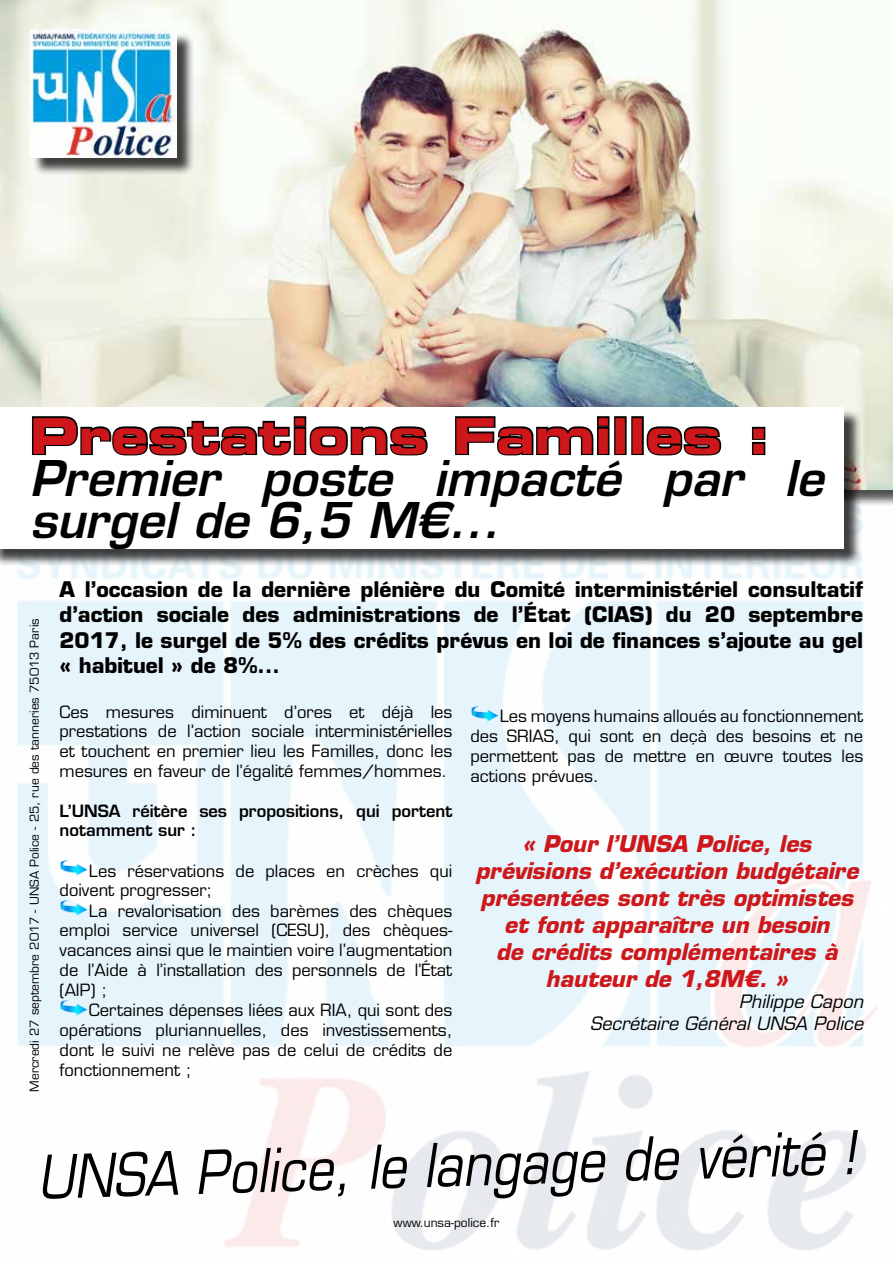
<style>
.page{position:relative;width:893px;height:1263px;background:#fff}
.page>*{position:absolute;margin:0;border:0;box-sizing:border-box;transform-origin:0 0}
.t1{font:italic 58.5px "Eurostile LT Std";color:#000;scale:.85 1}
.t2{font:49.5px "Eurostile LT Std Bold Ex 2";color:#cd171a}
.t3{font:italic 600 48px/42px "Eurostile LT Std";color:#000}
.t4{font:italic 700 22.5px/27px "Eurostile LT Std";color:#cd171a;text-align:center}
.t5{font:700 21px/25.2px "Eurostile LT Std";color:#000;text-align:justify}
.t6{font:italic 18px/21.6px "Eurostile LT Std";color:#000;text-align:right}
.t7{font:16.5px/19.8px "Eurostile LT Std";color:#000;text-align:justify}
.t8{font:600 16.5px/19.8px "Eurostile LT Std";color:#000}
.t9{font:12px "Eurostile LT Std";color:#000}
</style>
<div class="page">
<img style="left:0;top:0;width:893px;height:477px">
<div style="left:32px;top:32px;width:163px;height:144px;background:#000;opacity:.75"></div>
<img style="left:30px;top:30px;width:147px;height:127px">
<img style="left:16px;top:477px;width:877px;height:773px">
<div style="left:0;top:409px;width:862px;height:158px;background:#000;opacity:.75"></div>
<div style="left:0;top:407px;width:843px;height:142px;background:#fff"></div>
<img style="left:60px;top:859px;width:29px;height:17px">
<img style="left:60px;top:900px;width:29px;height:17px">
<img style="left:60px;top:999px;width:29px;height:17px">
<img style="left:470px;top:705px;width:30px;height:17px">
<svg style="left:32px;top:416px;width:396px;height:40px"></svg>
<svg style="left:455px;top:416px;width:155px;height:40px"></svg>
<div style="left:614px;top:416px;width:13px;height:39px;border:3px solid #000"></div>
<div style="left:631px;top:416px;width:13px;height:39px;border:3px solid #000"></div>
<svg style="left:646px;top:426px;width:76px;height:30px"></svg>
<svg style="left:752px;top:426px;width:14px;height:30px"></svg>
<h2 class="t2" style="left:30px;top:401px;width:743px">Prestations Familles :</h2>
<h3 class="t3" style="left:30px;top:458px;width:795px">Premier poste impacté par le surgel de 6,5 M€...</h3>
<p class="t9" style="left:27px;top:1092px;width:475px;rotate:-90deg">Mercredi 27 septembre 2017 - UNSA Police - 25, rue des tanneries 75013 Paris</p>
<p class="t5" style="left:60px;top:577px;width:805px">A l’occasion de la dernière plénière du Comité interministériel consultatif d’action sociale des administrations de l’État (CIAS) du 20 septembre 2017, le surgel de 5% des crédits prévus en loi de finances s’ajoute au gel « habituel » de 8%...</p>
<p class="t7" style="left:60px;top:702px;width:394px">Ces mesures diminuent d’ores et déjà les prestations de l’action sociale interministérielles et touchent en premier lieu les Familles, donc les mesures en faveur de l’égalité femmes/hommes.</p>
<p class="t8" style="left:60px;top:800px;width:394px">L’UNSA réitère ses propositions, qui portent notamment sur :</p>
<p class="t7" style="left:60px;top:861px;width:394px;text-indent:29px">Les réservations de places en crèches qui doivent progresser;</p>
<p class="t7" style="left:60px;top:901px;width:394px;text-indent:29px">La revalorisation des barèmes des chèques emploi service universel (CESU), des chèques&shy;vacances ainsi que le maintien voire l’augmentation de l’Aide à l’installation des personnels de l’État (AIP) ;</p>
<p class="t7" style="left:60px;top:1000px;width:394px;text-indent:29px">Certaines dépenses liées aux RIA, qui sont des opérations pluriannuelles, des investissements, dont le suivi ne relève pas de celui de crédits de fonctionnement ;</p>
<p class="t7" style="left:470px;top:706px;width:394px;text-indent:29px">Les moyens humains alloués au fonctionnement des SRIAS, qui sont en deçà des besoins et ne permettent pas de mettre en œuvre toutes les actions prévues.</p>
<h3 class="t4" style="left:475px;top:830px;width:384px">« Pour l’UNSA Police, les prévisions d’exécution budgétaire présentées sont très optimistes et font apparaître un besoin<br>de crédits complémentaires à hauteur de 1,8M€. »</h3>
<p class="t6" style="left:590px;top:991px;width:275px">Philippe Capon<br>Secrétaire Général UNSA Police</p>
<h1 class="t1" style="left:36px;top:1144px;width:964px;rotate:-2deg">UNSA Police, le langage de vérité !</h1>
<p class="t9" style="left:394px;top:1216px;width:107px">www.unsa-police.fr</p>
</div>
